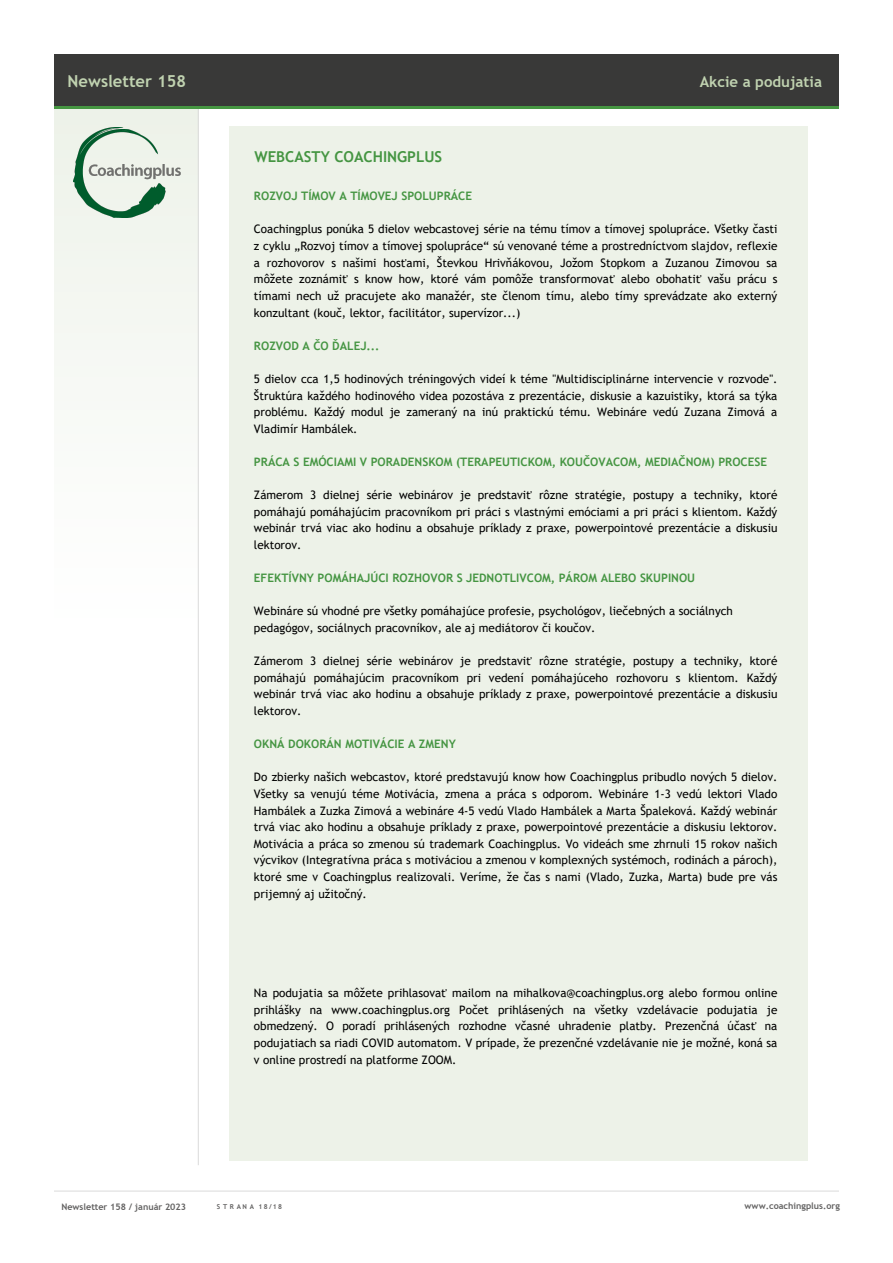
<style>
.page{position:relative;width:893px;height:1263px;background:#fff}
.page>*{position:absolute;margin:0;border:0;box-sizing:border-box;transform-origin:0 0}
.t1{font:700 16.5px "Trebuchet MS";color:#c0d2b0}
.t2{font:700 15px "Trebuchet MS";color:#459542}
.t3{font:700 15px "Trebuchet MS";color:#c0d2b0}
.t4{font:11.7px/16.6px "Trebuchet MS";color:#000;text-align:justify}
.t5{font:700 11.7px "Trebuchet MS";color:#459542}
.t6{font:700 9px "Trebuchet MS";color:#646363}
.t7{font:700 9px "Trebuchet MS";color:#646363}
.t8{font:700 6.75px "Trebuchet MS";letter-spacing:.4em;color:#646363}
.s1{font-style:inherit}
</style>
<div class="page">
<div style="left:54px;top:106px;width:145px;height:525px;background:#f7f9f6"></div>
<hr style="left:54px;top:1191px;width:785px;height:1px;background:#dadada">
<hr style="left:198px;top:108px;width:1px;height:1057px;background:#dadada">
<div style="left:54px;top:54px;width:785px;height:53px;background:#393938"></div>
<hr style="left:54px;top:106px;width:785px;height:3px;background:#469642">
<img style="left:74px;top:127px;width:106px;height:91px">
<div style="left:229px;top:127px;width:579px;height:1034px;background:#edf2e8"></div>
<h1 class="t1" style="left:68px;top:70px;width:120px">Newsletter 15<span class="s1">8</span></h1>
<p class="t3" style="left:700px;top:73px;width:124px">Akcie a podujatia</p>
<p class="t2" style="left:254px;top:147px;width:189px">WEBCASTY COACHINGPLUS</p>
<p class="t5" style="left:254px;top:189px;width:220px">ROZVOJ TÍMOV A TÍMOVEJ SPOLUPRÁCE</p>
<p class="t4" style="left:254px;top:221px;width:525px">Coachingplus ponúka 5 dielov webcastovej série na tému tímov a tímovej spolupráce. Všetky časti z cyklu „Rozvoj tímov a tímovej spolupráce“ sú venované téme a prostredníctvom slajdov, reflexie a rozhovorov s našimi hosťami, Števkou Hrivňákovou, Jožom Stopkom a Zuzanou Zimovou sa môžete zoznámiť s know how, ktoré vám pomôže transformovať alebo obohatiť vašu prácu s tímami nech už pracujete ako manažér, ste členom tímu, alebo tímy sprevádzate ako externý konzultant (kouč, lektor, facilitátor, supervízor...)</p>
<p class="t5" style="left:254px;top:338px;width:127px">ROZVOD A ČO ĎALEJ...</p>
<p class="t4" style="left:254px;top:370px;width:525px">5 dielov cca 1,5 hodinových tréningových videí k téme "Multidisciplinárne intervencie v rozvode".<br>Štruktúra každého hodinového videa pozostáva z prezentácie, diskusie a kazuistiky, ktorá sa týka problému. Každý modul je zameraný na inú praktickú tému. Webináre vedú Zuzana Zimová a Vladimír Hambálek.</p>
<p class="t5" style="left:254px;top:454px;width:515px">PRÁCA S EMÓCIAMI V PORADENSKOM (TERAPEUTICKOM, KOUČOVACOM, MEDIAČNOM) PROCESE</p>
<p class="t4" style="left:254px;top:487px;width:525px">Zámerom 3 dielnej série webinárov je predstaviť rôzne stratégie, postupy a techniky, ktoré pomáhajú pomáhajúcim pracovníkom pri práci s vlastnými emóciami a pri práci s klientom. Každý webinár trvá viac ako hodinu a obsahuje príklady z praxe, powerpointové prezentácie a diskusiu lektorov.</p>
<p class="t5" style="left:254px;top:571px;width:443px">EFEKTÍVNY POMÁHAJÚCI ROZHOVOR S JEDNOTLIVCOM, PÁROM ALEBO SKUPINOU</p>
<p class="t4" style="left:254px;top:603px;width:480px">Webináre sú vhodné pre všetky pomáhajúce profesie, psychológov, liečebných a sociálnych pedagógov, sociálnych pracovníkov, ale aj mediátorov či koučov.</p>
<p class="t4" style="left:254px;top:653px;width:525px">Zámerom 3 dielnej série webinárov je predstaviť rôzne stratégie, postupy a techniky, ktoré pomáhajú pomáhajúcim pracovníkom pri vedení pomáhajúceho rozhovoru s klientom. Každý webinár trvá viac ako hodinu a obsahuje príklady z praxe, powerpointové prezentácie a diskusiu lektorov.</p>
<p class="t5" style="left:254px;top:737px;width:203px">OKNÁ DOKORÁN MOTIVÁCIE A ZMENY</p>
<p class="t4" style="left:254px;top:769px;width:525px">Do zbierky našich webcastov, ktoré predstavujú know how Coachingplus pribudlo nových 5 dielov.<br>Všetky sa venujú téme Motivácia, zmena a práca s odporom. Webináre 1-3 vedú lektori Vlado Hambálek a Zuzka Zimová a webináre 4-5 vedú Vlado Hambálek a Marta Špaleková. Každý webinár trvá viac ako hodinu a obsahuje príklady z praxe, powerpointové prezentácie a diskusiu lektorov.<br>Motivácia a práca so zmenou sú trademark Coachingplus. Vo videách sme zhrnuli 15 rokov našich výcvikov (Integratívna práca s motiváciou a zmenou v komplexných systémoch, rodinách a pároch), ktoré sme v Coachingplus realizovali. Veríme, že čas s nami (Vlado, Zuzka, Marta) bude pre vás prijemný aj užitočný.</p>
<p class="t4" style="left:254px;top:985px;width:525px">Na podujatia sa môžete prihlasovať mailom na mihalkova@coachingplus.org alebo formou online prihlášky na www.coachingplus.org Počet prihlásených na všetky vzdelávacie podujatia je obmedzený. O poradí prihlásených rozhodne včasné uhradenie platby. Prezenčná účasť na podujatiach sa riadi COVID automatom. V prípade, že prezenčné vzdelávanie nie je možné, koná sa v online prostredí na platforme ZOOM.</p>
<p class="t6" style="left:61px;top:1201px;width:126px">Newsletter 158 / január 2023</p>
<p class="t8" style="left:217px;top:1202px;width:67px">STRAN A 18<span class="s1">/1</span>8</p>
<p class="t7" style="left:745px;top:1200px;width:97px">www.coachingplus.org</p>
</div>
